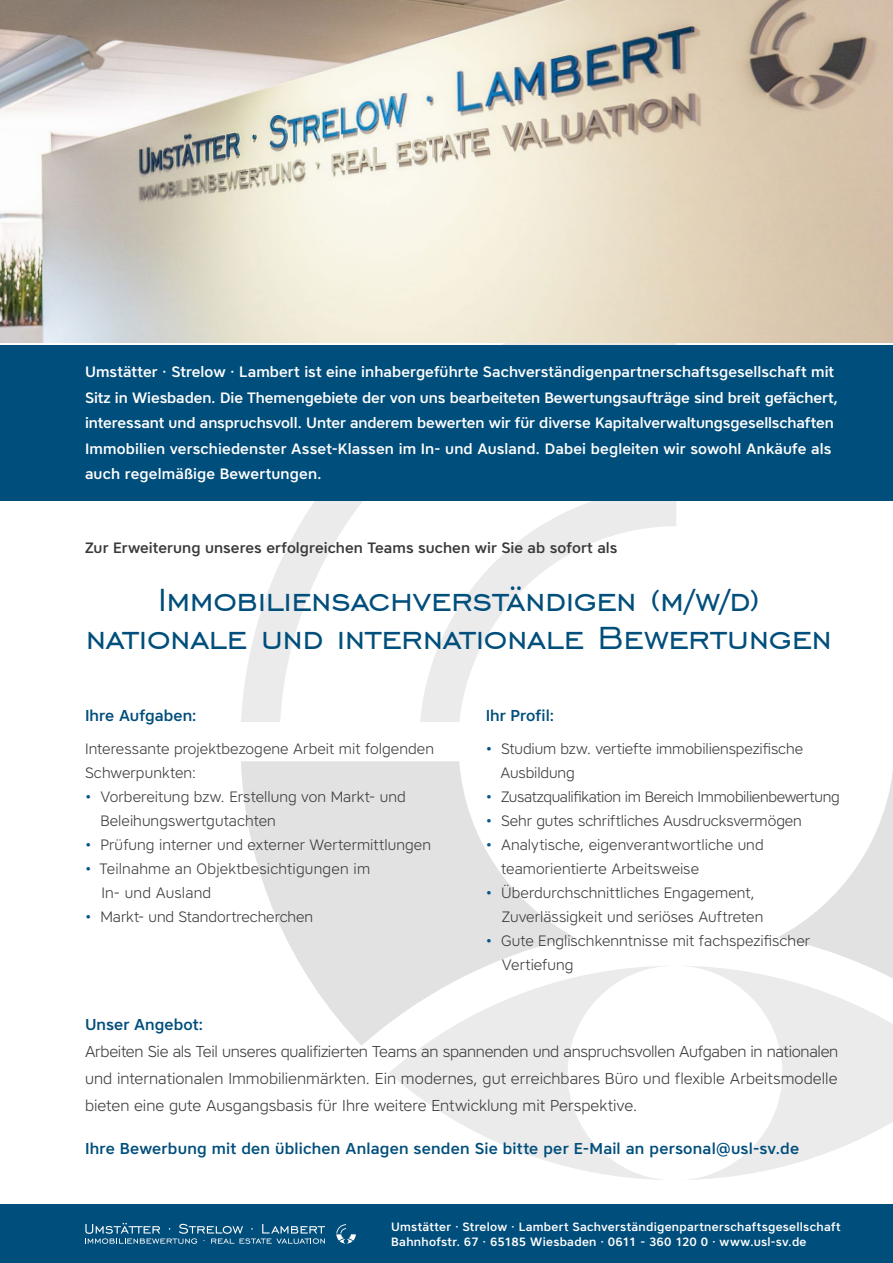
<style>
.page{position:relative;width:893px;height:1263px;background:#fff}
.page>*{position:absolute;margin:0;border:0;box-sizing:border-box;transform-origin:0 0}
.t1{font:40.5px/37.5px "Engravers Gothic BT";letter-spacing:-.01em;color:#004e7b;text-align:center}
.t2{font:300 15.75px/27px "Core Sans A35";color:#3a3a39;text-align:justify}
.t3{font:500 15.75px "Core Sans A55";letter-spacing:.01em;color:#004e7b}
.t4{font:300 15px/24px "Core Sans A35";color:#3a3a39}
.t5{font:500 15px/25.5px "Core Sans A55";color:#fff}
.t6{font:500 15px "Core Sans A55";letter-spacing:.005em;color:#3a3a39}
.t7{font:300 15px "Core Sans A35";letter-spacing:-.025em;color:#3a3a39}
.t8{font:500 12px/15px "Core Sans A55";letter-spacing:.025em;color:#fff}
.s1{color:#005b88}
.s2{color:#004e7b}
</style>
<div class="page">
<svg style="left:241px;top:342px;width:435px;height:380px"></svg>
<svg style="left:420px;top:501px;width:256px;height:221px"></svg>
<svg style="left:778px;top:771px;width:115px;height:195px"></svg>
<svg style="left:241px;top:761px;width:334px;height:285px;fill:#e2e2e2"></svg>
<svg style="left:389px;top:966px;width:273px;height:214px"></svg>
<svg style="left:688px;top:966px;width:205px;height:214px"></svg>
<div style="left:0;top:1204px;width:893px;height:59px;background:#004e7b"></div>
<div style="left:0;top:345px;width:893px;height:156px;background:#004e7b"></div>
<img style="left:0;top:0;width:893px;height:342px">
<svg style="left:85px;top:1223px;width:240px;height:21px"></svg>
<svg style="left:336px;top:1224px;width:20px;height:20px"></svg>
<p class="t5" style="left:85px;top:359px;width:755px">Umstätter · Strelow · Lambert ist eine inhabergeführte Sachverständigenpartnerschaftsgesellschaft mit Sitz in Wiesbaden. Die Themengebiete der von uns bearbeiteten Bewertungsaufträge sind breit gefächert, interessant und anspruchsvoll. Unter anderem bewerten wir für diverse Kapitalverwaltungsgesellschaften Immobilien verschiedenster Asset-Klassen im In- und Ausland. Dabei begleiten wir sowohl Ankäufe als auch regelmäßige Bewertungen.</p>
<p class="t6" style="left:85px;top:538px;width:534px">Zur Erweiterung unseres erfolgreichen Teams suchen wir Sie ab sofort als</p>
<h1 class="t1" style="left:86px;top:580px;width:748px">Immobiliensachverständigen (m/w/d) nationale und internationale Bewertungen</h1>
<p class="t3" style="left:85px;top:705px;width:113px">Ihre Aufgaben:</p>
<p class="t4" style="left:85px;top:736px;width:350px">Interessante projektbezogene Arbeit mit folgenden<br>Schwerpunkten:</p>
<p class="t4" style="left:100px;top:784px;width:307px;text-indent:-15px"><span class="s1">•</span> Vorbereitung bzw. Erstellung von Markt- und<br>Beleihungswertgutachten</p>
<p class="t4" style="left:85px;top:832px;width:347px"><span class="s1">•</span> Prüfung interner und externer Wertermittlungen</p>
<p class="t4" style="left:101px;top:856px;width:270px;text-indent:-16px"><span class="s1">•</span> Teilnahme an Objektbesichtigungen im<br>In- und Ausland</p>
<p class="t4" style="left:85px;top:904px;width:230px"><span class="s1">•</span> Markt- und Standortrecherchen</p>
<p class="t3" style="left:486px;top:705px;width:70px">Ihr Profil:</p>
<p class="t4" style="left:500px;top:736px;width:304px;text-indent:-15px"><span class="s2">•</span> Studium bzw. vertiefte immobilienspezifische<br>Ausbildung</p>
<p class="t7" style="left:486px;top:787px;width:356px"><span class="s1">•</span> Zusatzqualifikation im Bereich Immobilienbewertung</p>
<p class="t4" style="left:486px;top:808px;width:318px"><span class="s1">•</span> Sehr gutes schriftliches Ausdrucksvermögen</p>
<p class="t4" style="left:501px;top:832px;width:264px;text-indent:-16px"><span class="s1">•</span> Analytische, eigenverantwortliche und teamorientierte Arbeitsweise</p>
<p class="t4" style="left:502px;top:880px;width:263px;text-indent:-16px"><span class="s1">•</span> Überdurchschnittliches Engagement,<br>Zuverlässigkeit und seriöses Auftreten</p>
<p class="t4" style="left:502px;top:928px;width:310px;text-indent:-16px"><span class="s1">•</span> Gute Englischkenntnisse mit fachspezifischer<br>Vertiefung</p>
<p class="t3" style="left:85px;top:1014px;width:120px">Unser Angebot:</p>
<p class="t2" style="left:85px;top:1037px;width:755px">Arbeiten Sie als Teil unseres qualifizierten Teams an spannenden und anspruchsvollen Aufgaben in nationalen und internationalen Immobilienmärkten. Ein modernes, gut erreichbares Büro und flexible Arbeitsmodelle bieten eine gute Ausgangsbasis für Ihre weitere Entwicklung mit Perspektive.</p>
<p class="t3" style="left:85px;top:1138px;width:716px">Ihre Bewerbung mit den üblichen Anlagen senden Sie bitte per E-Mail an personal@usl-sv.de</p>
<p class="t8" style="left:391px;top:1219px;width:451px">Umstätter · Strelow · Lambert Sachverständigenpartnerschaftsgesellschaft<br>Bahnhofstr. 67 · 65185 Wiesbaden · 0611 - 360 120 0 · www.usl-sv.de</p>
</div>
